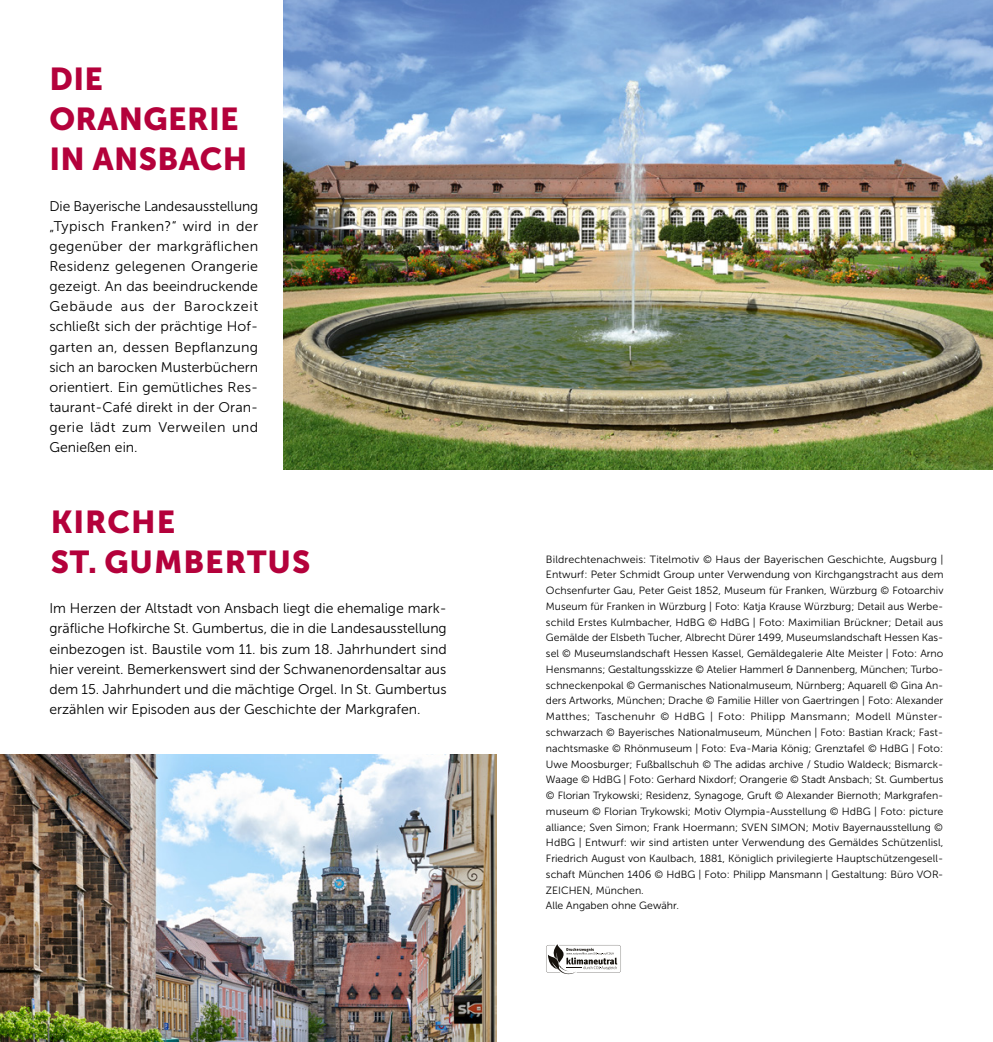
<style>
.page{position:relative;width:993px;height:1042px;background:#fff}
.page>*{position:absolute;margin:0;border:0;box-sizing:border-box;transform-origin:0 0}
.t1{font:31.5px/40.2px "Museo Sans 900";letter-spacing:.01em;color:#b4013b}
.t2{font:31.5px/40.2px "Museo Sans 900";letter-spacing:.03em;color:#b4013b}
.t3{font:14px/20.1px "Museo Sans 300";color:#000;text-align:justify}
.t4{font:10.5px/15.8px "Museo Sans 300";color:#000}
</style>
<div class="page">
<img style="left:0;top:754px;width:496px;height:288px">
<img style="left:283px;top:0;width:709px;height:470px">
<svg style="left:546px;top:944px;width:74px;height:30px"></svg>
<h1 class="t1" style="left:49px;top:59px;width:199px">DIE<br>ORANGERIE<br>IN ANSBACH</h1>
<p class="t3" style="left:49px;top:196px;width:210px">Die Bayerische Landesausstellung „Typisch Franken?“ wird in der gegenüber der markgräflichen Residenz gelegenen Orangerie gezeigt. An das beeindruckende Gebäude aus der Barockzeit schließt sich der prächtige Hof&shy;garten an, dessen Bepflanzung sich an barocken Musterbüchern orientiert. Ein gemütliches Res&shy;taurant-Café direkt in der Oran&shy;gerie lädt zum Verweilen und Genießen ein.</p>
<h1 class="t2" style="left:51px;top:501px;width:261px">KIRCHE<br>ST. GUMBERTUS</h1>
<p class="t3" style="left:49px;top:598px;width:399px">Im Herzen der Altstadt von Ansbach liegt die ehemalige mark&shy;gräfliche Hofkirche St. Gumbertus, die in die Landesausstellung einbezogen ist. Baustile vom 11. bis zum 18. Jahrhundert sind hier vereint. Bemerkenswert sind der Schwanenordensaltar aus dem 15. Jahrhundert und die mächtige Orgel. In St. Gumbertus erzählen wir Episoden aus der Geschichte der Markgrafen.</p>
<p class="t4" style="left:546px;top:551px;width:399px">Bildrechtenachweis: Titelmotiv © Haus der Bayerischen Geschichte, Augsburg | Entwurf: Peter Schmidt Group unter Verwendung von Kirchgangstracht aus dem Ochsenfurter Gau, Peter Geist 1852, Museum für Franken, Würzburg © Fotoarchiv Museum für Franken in Würzburg | Foto: Katja Krause Würzburg; Detail aus Werbe&shy;schild Erstes Kulmbacher, HdBG © HdBG | Foto: Maximilian Brückner; Detail aus Gemälde der Elsbeth Tucher, Albrecht Dürer 1499, Museumslandschaft Hessen Kas&shy;sel © Museumslandschaft Hessen Kassel, Gemäldegalerie Alte Meister | Foto: Arno Hensmanns; Gestaltungsskizze © Atelier Hammerl &amp; Dannenberg, München; Turbo&shy;schneckenpokal © Germanisches Nationalmuseum, Nürnberg; Aquarell © Gina An&shy;ders Artworks, München; Drache © Familie Hiller von Gaertringen | Foto: Alexander Matthes; Taschenuhr © HdBG | Foto: Philipp Mansmann; Modell Münster&shy;schwarzach © Bayerisches Nationalmuseum, München | Foto: Bastian Krack; Fast&shy;nachtsmaske © Rhönmuseum | Foto: Eva-Maria König; Grenztafel © HdBG | Foto:<br>Uwe Moosburger; Fußballschuh © The adidas archive / Studio Waldeck; Bismarck-Waage © HdBG | Foto: Gerhard Nixdorf; Orangerie © Stadt Ansbach; St. Gumbertus © Florian Trykowski; Residenz, Synagoge, Gruft © Alexander Biernoth; Markgrafen&shy;museum © Florian Trykowski; Motiv Olympia-Ausstellung © HdBG | Foto: picture alliance; Sven Simon; Frank Hoermann; SVEN SIMON; Motiv Bayernausstellung © HdBG | Entwurf: wir sind artisten unter Verwendung des Gemäldes Schützenlisl, Friedrich August von Kaulbach, 1881, Königlich privilegierte Hauptschützengesell&shy;schaft München 1406 © HdBG | Foto: Philipp Mansmann | Gestaltung: Büro VOR-ZEICHEN, München.<br>Alle Angaben ohne Gewähr.</p>
</div>
